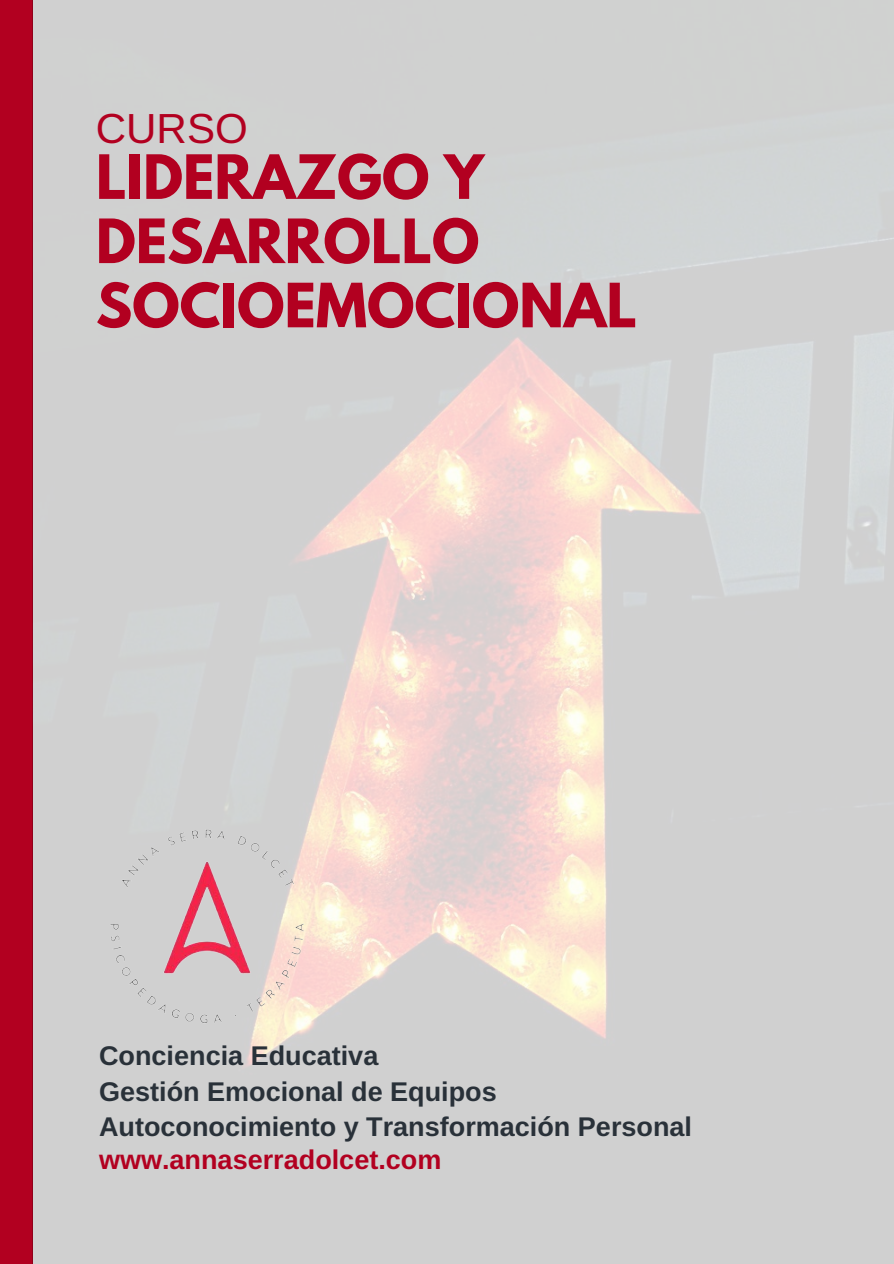
<style>
.page{position:relative;width:894px;height:1264px;background:#fff}
.page>*{position:absolute;margin:0;border:0;box-sizing:border-box;transform-origin:0 0}
.t1{font:700 54px/64.2px "League Spartan";color:#b20020}
.t2{font:42px "Arimo";color:#b20020}
.t3{font:700 27px/35.4px "Arimo";color:#293139}
.t4{font:700 27px "Arimo";color:#b20020}
</style>
<div class="page">
<div style="left:0;top:0;width:32px;height:1263px;background:#b20020"></div>
<img style="left:32px;top:0;width:861px;height:1263px">
<img style="left:89px;top:815px;width:236px;height:225px">
<h2 class="t2" style="left:96px;top:104px;width:153px">CURSO</h2>
<h1 class="t1" style="left:96px;top:152px;width:542px">LIDERAZGO Y<br>DESARROLLO<br>SOCIOEMOCIONAL</h1>
<p class="t3" style="left:99px;top:1038px;width:594px">Conciencia Educativa<br>Gestión Emocional de Equipos<br>Autoconocimiento y Transformación Personal</p>
<p class="t4" style="left:99px;top:1144px;width:344px">www.annaserradolcet.com</p>
</div>
